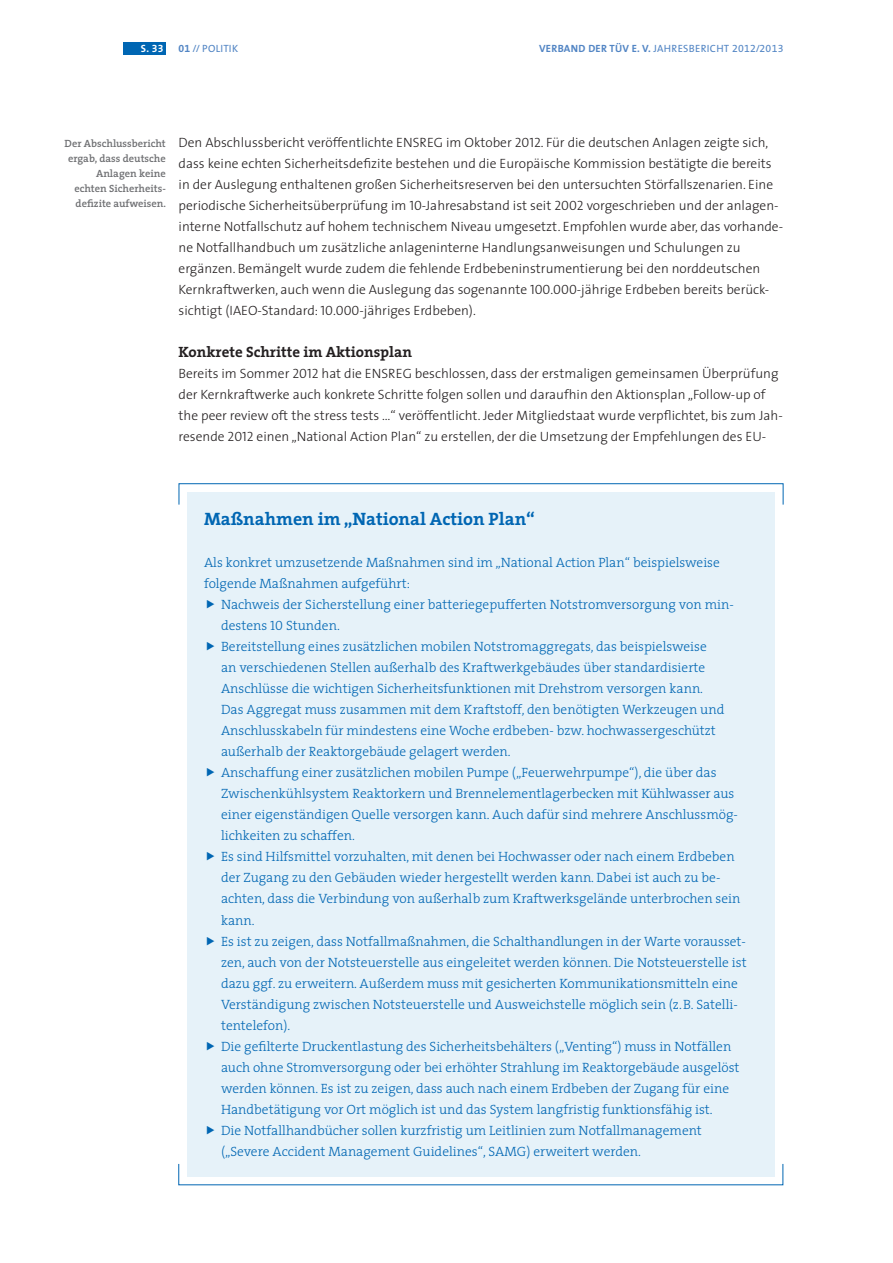
<style>
.page{position:relative;width:893px;height:1263px;background:#fff}
.page>*{position:absolute;margin:0;border:0;box-sizing:border-box;transform-origin:0 0}
.t1{font:700 18px "The Serif";color:#0066b3}
.t2{font:700 15px "The Serif";color:#231f20}
.t3{font:300 13.5px/21px "The Serif";color:#0066b3}
.t4{font:300 13.5px/21px "The Sans";color:#231f20}
.t5{font:600 10.5px/15px "The Serif";color:#6d6e71;text-align:right}
.t6{font:700 10.5px "The Sans";letter-spacing:.025em;color:#5285c4}
.t7{font:10.5px "The Sans";letter-spacing:.025em;color:#5285c4}
.t8{font:700 10.5px "The Sans";color:#fff}
.s1{font-family:"The Sans Bold Expert";font-weight:400}
.s2{font-family:"The Sans Bold Expert"}
.s3{font-family:"The Sans Expert"}
.s4{font-weight:400}
.s5{font-family:"The Sans Expert";font-weight:400}
.s6{font-family:"The Sans Light Caps";font-weight:400}
.s7{font-family:"The Serif Light Caps";font-weight:400}
</style>
<div class="page">
<div style="left:123px;top:43px;width:43px;height:12px;background:#0066b3"></div>
<div style="left:187px;top:492px;width:588px;height:684px;background:#e6f2f9"></div>
<div style="left:179px;top:483px;width:604px;height:22px;border:1px solid #0066b3"></div>
<p class="t8" style="left:141px;top:40px;width:24px">S. <span class="s1">33</span></p>
<p class="t7" style="left:179px;top:40px;width:61px"><span class="s2">01</span> <span class="s3">//</span> POLITIK</p>
<p class="t6" style="left:539px;top:40px;width:246px">VERBAND DER TÜV E. V. <span class="s4">JAHRESBERICHT</span> <span class="s5">2012/2013</span></p>
<p class="t5" style="left:65px;top:136px;width:103px">Der Abschlussbericht ergab, dass deutsche<br>Anlagen keine echten Sicherheits&shy;defizite aufweisen.</p>
<p class="t4" style="left:179px;top:132px;width:606px">Den Abschlussbericht veröffentlichte ENSREG im Oktober <span class="s6">2012</span>. Für die deutschen Anlagen zeigte sich, dass keine echten Sicherheitsdefizite bestehen und die Europäische Kommission bestätigte die bereits in der Auslegung enthaltenen großen Sicherheitsreserven bei den untersuchten Störfallszenarien. Eine periodische Sicherheitsüberprüfung im <span class="s6">10</span>-Jahresabstand ist seit <span class="s6">2002</span> vorgeschrieben und der anlagen&shy;interne Notfallschutz auf hohem technischem Niveau umgesetzt. Empfohlen wurde aber, das vorhande&shy;ne Notfallhandbuch um zusätzliche anlageninterne Handlungsanweisungen und Schulungen zu ergänzen. Bemängelt wurde zudem die fehlende Erdbebeninstrumentierung bei den norddeutschen Kernkraftwerken, auch wenn die Auslegung das sogenannte <span class="s6">100</span>.<span class="s6">000</span>-jährige Erdbeben bereits berück&shy;sichtigt (IAEO-Standard: <span class="s6">10</span>.<span class="s6">000</span>-jähriges Erdbeben).</p>
<p class="t2" style="left:179px;top:340px;width:235px">Konkrete Schritte im Aktionsplan</p>
<p class="t4" style="left:179px;top:363px;width:606px">Bereits im Sommer <span class="s6">2012</span> hat die ENSREG beschlossen, dass der erstmaligen gemeinsamen Überprüfung der Kernkraftwerke auch konkrete Schritte folgen sollen und daraufhin den Aktionsplan „Follow-up of the peer review oft the stress tests …“ veröffentlicht. Jeder Mitgliedstaat wurde verpflichtet, bis zum Jah&shy;resende <span class="s6">2012</span> einen „National Action Plan“ zu erstellen, der die Umsetzung der Empfehlungen des EU-</p>
<h1 class="t1" style="left:204px;top:504px;width:332px">Maßnahmen im „National Action Plan“</h1>
<p class="t3" style="left:204px;top:552px;width:517px">Als konkret umzusetzende Maßnahmen sind im „National Action Plan“ beispielsweise folgende Maßnahmen aufgeführt:</p>
<p class="t3" style="left:221px;top:594px;width:527px">Nachweis der Sicherstellung einer batteriegepufferten Notstromversorgung von min&shy;destens <span class="s7">10</span> Stunden.<br>Bereitstellung eines zusätzlichen mobilen Notstromaggregats, das beispielsweise<br>an verschiedenen Stellen außerhalb des Kraftwerkgebäudes über standardisierte Anschlüsse die wichtigen Sicherheitsfunktionen mit Drehstrom versorgen kann.<br>Das Aggregat muss zusammen mit dem Kraftstoff, den benötigten Werkzeugen und Anschlusskabeln für mindestens eine Woche erdbeben- bzw. hochwassergeschützt außerhalb der Reaktorgebäude gelagert werden.<br>Anschaffung einer zusätzlichen mobilen Pumpe („Feuerwehrpumpe“), die über das Zwischenkühlsystem Reaktorkern und Brennelementlagerbecken mit Kühlwasser aus einer eigenständigen Quelle versorgen kann. Auch dafür sind mehrere Anschlussmög&shy;lichkeiten zu schaffen.<br>Es sind Hilfsmittel vorzuhalten, mit denen bei Hochwasser oder nach einem Erdbeben der Zugang zu den Gebäuden wieder hergestellt werden kann. Dabei ist auch zu be&shy;achten, dass die Verbindung von außerhalb zum Kraftwerksgelände unterbrochen sein kann.<br>Es ist zu zeigen, dass Notfallmaßnahmen, die Schalthandlungen in der Warte vorausset&shy;zen, auch von der Notsteuerstelle aus eingeleitet werden können. Die Notsteuerstelle ist dazu ggf. zu erweitern. Außerdem muss mit gesicherten Kommunikationsmitteln eine Verständigung zwischen Notsteuerstelle und Ausweichstelle möglich sein (z.B. Satelli&shy;tentelefon).<br>Die gefilterte Druckentlastung des Sicherheitsbehälters („Venting“) muss in Notfällen auch ohne Stromversorgung oder bei erhöhter Strahlung im Reaktorgebäude ausgelöst werden können. Es ist zu zeigen, dass auch nach einem Erdbeben der Zugang für eine Handbetätigung vor Ort möglich ist und das System langfristig funktionsfähig ist.<br>Die Notfallhandbücher sollen kurzfristig um Leitlinien zum Notfallmanagement („Severe Accident Management Guidelines“, SAMG) erweitert werden.</p>
</div>
